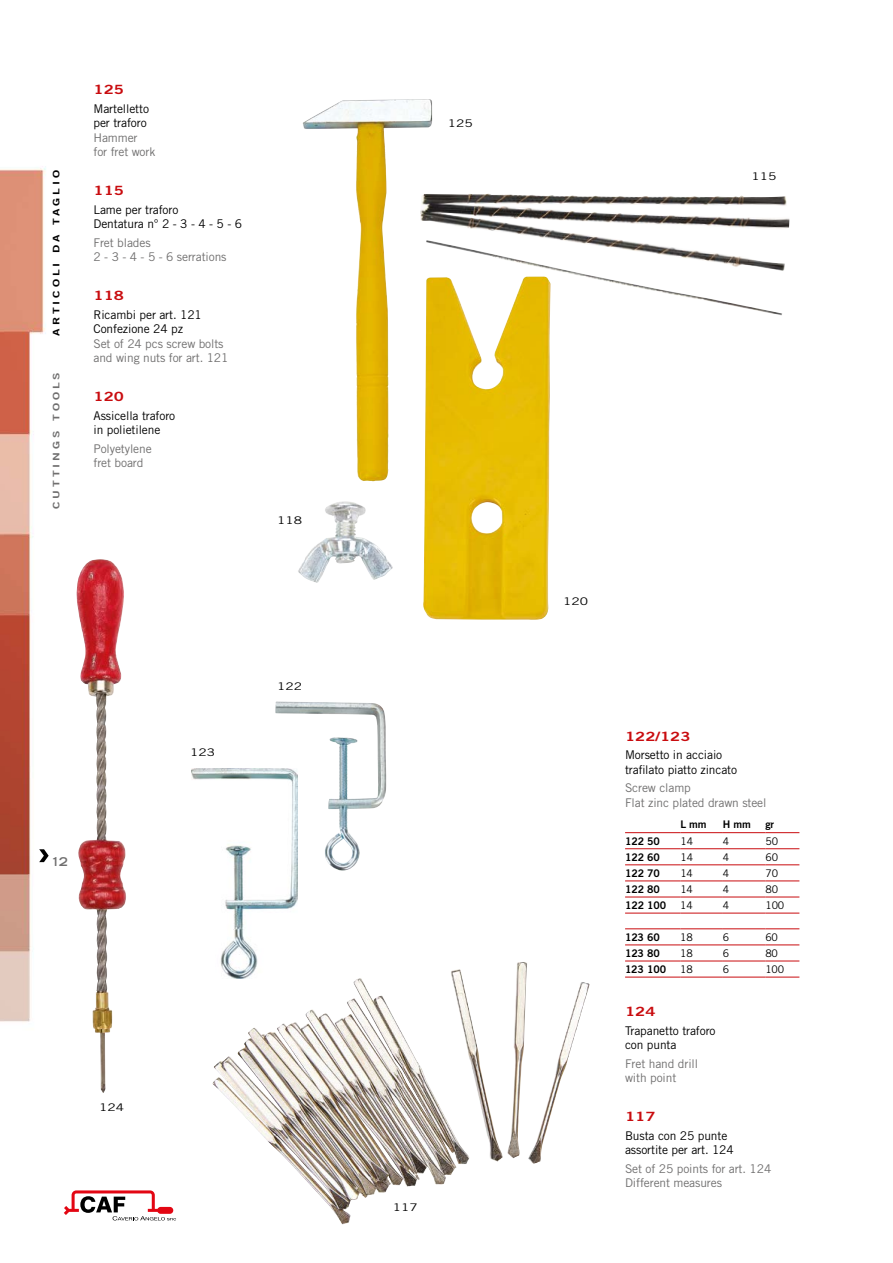
<style>
.page{position:relative;width:893px;height:1263px;background:#fff}
.page>*{position:absolute;margin:0;border:0;box-sizing:border-box;transform-origin:0 0}
.t1{font:12.75px "Trade Gothic LT Std Bd 2";color:#c90c0f;scale:1.3 1}
.t2{font:12px/14.4px "Trade Gothic LT Std";letter-spacing:-.01em;color:#000}
.t3{font:12px/14.4px "Trade Gothic LT Std";letter-spacing:-.01em;color:#706f6f}
.t4{font:700 expanded 12px "Trade Gothic LT Std";color:#706f6f}
.t5{font:10.5px "Trade Gothic LT Std Bd 2";letter-spacing:-.01em;color:#000}
.t6{font:10.5px "Trade Gothic LT Std";letter-spacing:-.01em;color:#000}
.t7{font:10.5px "Trade Gothic LT Std";letter-spacing:-.01em;color:#000;scale:1.3 1}
.t8{font:9px "Trade Gothic LT Std Bd 2";letter-spacing:.24em;color:#000;scale:1.35 1}
.t9{font:9px "Trade Gothic LT Std Bd 2";letter-spacing:.24em;color:#706f6f;scale:1.35 1}
</style>
<div class="page">
<img style="left:0;top:99px;width:800px;height:1126px">
<hr style="left:625px;top:832px;width:55px;height:1px;background:#c90c0f">
<hr style="left:680px;top:832px;width:43px;height:1px;background:#c90c0f">
<hr style="left:723px;top:832px;width:42px;height:1px;background:#c90c0f">
<hr style="left:765px;top:832px;width:34px;height:1px;background:#c90c0f">
<hr style="left:625px;top:848px;width:55px;height:1px;background:#c90c0f">
<hr style="left:680px;top:848px;width:43px;height:1px;background:#c90c0f">
<hr style="left:723px;top:848px;width:42px;height:1px;background:#c90c0f">
<hr style="left:765px;top:848px;width:34px;height:1px;background:#c90c0f">
<hr style="left:625px;top:864px;width:55px;height:1px;background:#c90c0f">
<hr style="left:680px;top:864px;width:43px;height:1px;background:#c90c0f">
<hr style="left:723px;top:864px;width:42px;height:1px;background:#c90c0f">
<hr style="left:765px;top:864px;width:34px;height:1px;background:#c90c0f">
<hr style="left:625px;top:881px;width:55px;height:1px;background:#c90c0f">
<hr style="left:680px;top:881px;width:43px;height:1px;background:#c90c0f">
<hr style="left:723px;top:881px;width:42px;height:1px;background:#c90c0f">
<hr style="left:765px;top:881px;width:34px;height:1px;background:#c90c0f">
<hr style="left:625px;top:897px;width:55px;height:1px;background:#c90c0f">
<hr style="left:680px;top:897px;width:43px;height:1px;background:#c90c0f">
<hr style="left:723px;top:897px;width:42px;height:1px;background:#c90c0f">
<hr style="left:765px;top:897px;width:34px;height:1px;background:#c90c0f">
<hr style="left:625px;top:913px;width:55px;height:1px;background:#c90c0f">
<hr style="left:680px;top:913px;width:43px;height:1px;background:#c90c0f">
<hr style="left:723px;top:913px;width:42px;height:1px;background:#c90c0f">
<hr style="left:765px;top:913px;width:34px;height:1px;background:#c90c0f">
<hr style="left:625px;top:928px;width:55px;height:1px;background:#c90c0f">
<hr style="left:680px;top:928px;width:43px;height:1px;background:#c90c0f">
<hr style="left:723px;top:928px;width:42px;height:1px;background:#c90c0f">
<hr style="left:765px;top:928px;width:34px;height:1px;background:#c90c0f">
<hr style="left:625px;top:945px;width:55px;height:1px;background:#c90c0f">
<hr style="left:680px;top:945px;width:43px;height:1px;background:#c90c0f">
<hr style="left:723px;top:945px;width:42px;height:1px;background:#c90c0f">
<hr style="left:765px;top:945px;width:34px;height:1px;background:#c90c0f">
<hr style="left:625px;top:961px;width:55px;height:1px;background:#c90c0f">
<hr style="left:680px;top:961px;width:43px;height:1px;background:#c90c0f">
<hr style="left:723px;top:961px;width:42px;height:1px;background:#c90c0f">
<hr style="left:765px;top:961px;width:34px;height:1px;background:#c90c0f">
<hr style="left:625px;top:977px;width:55px;height:1px;background:#c90c0f">
<hr style="left:680px;top:977px;width:43px;height:1px;background:#c90c0f">
<hr style="left:723px;top:977px;width:42px;height:1px;background:#c90c0f">
<hr style="left:765px;top:977px;width:34px;height:1px;background:#c90c0f">
<img style="left:302px;top:100px;width:87px;height:381px">
<img style="left:423px;top:316px;width:128px;height:304px">
<img style="left:297px;top:502px;width:96px;height:81px">
<img style="left:420px;top:193px;width:369px;height:123px">
<img style="left:191px;top:769px;width:107px;height:209px">
<img style="left:275px;top:702px;width:103px;height:97px">
<img style="left:75px;top:560px;width:38px;height:533px">
<img style="left:334px;top:962px;width:193px;height:200px">
<svg style="left:39px;top:849px;width:10px;height:13px"></svg>
<svg style="left:64px;top:1190px;width:112px;height:30px"></svg>
<p class="t8" style="left:51px;top:336px;width:124px;rotate:-90deg">ARTICOLI DA TAGLIO</p>
<p class="t9" style="left:51px;top:509px;width:103px;rotate:-90deg">CUTTINGS TOOLS</p>
<p class="t1" style="left:94px;top:82px;width:25px">125</p>
<p class="t2" style="left:94px;top:101px;width:57px">Martelletto per traforo</p>
<p class="t3" style="left:94px;top:130px;width:63px">Hammer<br>for fret work</p>
<p class="t1" style="left:94px;top:183px;width:25px">115</p>
<p class="t2" style="left:94px;top:202px;width:150px">Lame per traforo<br>Dentatura n° 2 - 3 - 4 - 5 - 6</p>
<p class="t3" style="left:94px;top:235px;width:134px">Fret blades<br>2 - 3 - 4 - 5 - 6 serrations</p>
<p class="t1" style="left:94px;top:288px;width:25px">118</p>
<p class="t2" style="left:94px;top:307px;width:110px">Ricambi per art. 121<br>Confezione 24 pz</p>
<p class="t3" style="left:94px;top:336px;width:136px">Set of 24 pcs screw bolts and wing nuts for art. 121</p>
<p class="t1" style="left:94px;top:389px;width:25px">120</p>
<p class="t2" style="left:94px;top:408px;width:83px">Assicella traforo in polietilene</p>
<p class="t3" style="left:94px;top:441px;width:60px">Polyetylene fret board</p>
<p class="t7" style="left:277px;top:514px;width:21px">118</p>
<p class="t4" style="left:51px;top:853px;width:18px">12</p>
<p class="t7" style="left:190px;top:746px;width:21px">123</p>
<p class="t7" style="left:277px;top:680px;width:21px">122</p>
<p class="t7" style="left:99px;top:1101px;width:21px">124</p>
<p class="t7" style="left:448px;top:117px;width:21px">125</p>
<p class="t7" style="left:751px;top:170px;width:21px">115</p>
<p class="t7" style="left:393px;top:1201px;width:21px">117</p>
<p class="t7" style="left:563px;top:595px;width:21px">120</p>
<p class="t1" style="left:625px;top:728px;width:52px">122/123</p>
<p class="t2" style="left:625px;top:748px;width:114px">Morsetto in acciaio trafilato piatto zincato</p>
<p class="t3" style="left:625px;top:781px;width:143px">Screw clamp<br>Flat zinc plated drawn steel</p>
<p class="t5" style="left:680px;top:818px;width:28px">L mm</p>
<p class="t5" style="left:723px;top:818px;width:29px">H mm</p>
<p class="t5" style="left:765px;top:818px;width:10px">gr</p>
<p class="t5" style="left:625px;top:834px;width:36px">122 50</p>
<p class="t6" style="left:680px;top:834px;width:14px">14</p>
<p class="t6" style="left:723px;top:834px;width:8px">4</p>
<p class="t6" style="left:765px;top:834px;width:14px">50</p>
<p class="t5" style="left:625px;top:850px;width:36px">122 60</p>
<p class="t6" style="left:680px;top:850px;width:14px">14</p>
<p class="t6" style="left:723px;top:850px;width:8px">4</p>
<p class="t6" style="left:765px;top:850px;width:14px">60</p>
<p class="t5" style="left:625px;top:866px;width:36px">122 70</p>
<p class="t6" style="left:680px;top:866px;width:14px">14</p>
<p class="t6" style="left:723px;top:866px;width:8px">4</p>
<p class="t6" style="left:765px;top:866px;width:14px">70</p>
<p class="t5" style="left:625px;top:882px;width:36px">122 80</p>
<p class="t6" style="left:680px;top:883px;width:14px">14</p>
<p class="t6" style="left:723px;top:883px;width:8px">4</p>
<p class="t6" style="left:765px;top:883px;width:14px">80</p>
<p class="t5" style="left:625px;top:898px;width:43px">122 100</p>
<p class="t6" style="left:680px;top:899px;width:14px">14</p>
<p class="t6" style="left:723px;top:899px;width:8px">4</p>
<p class="t6" style="left:765px;top:899px;width:21px">100</p>
<p class="t5" style="left:625px;top:930px;width:36px">123 60</p>
<p class="t6" style="left:680px;top:930px;width:14px">18</p>
<p class="t6" style="left:723px;top:930px;width:8px">6</p>
<p class="t6" style="left:765px;top:930px;width:14px">60</p>
<p class="t5" style="left:625px;top:946px;width:36px">123 80</p>
<p class="t6" style="left:680px;top:947px;width:14px">18</p>
<p class="t6" style="left:723px;top:947px;width:8px">6</p>
<p class="t6" style="left:765px;top:947px;width:14px">80</p>
<p class="t5" style="left:625px;top:962px;width:43px">123 100</p>
<p class="t6" style="left:680px;top:963px;width:14px">18</p>
<p class="t6" style="left:723px;top:963px;width:8px">6</p>
<p class="t6" style="left:765px;top:963px;width:21px">100</p>
<p class="t1" style="left:625px;top:1003px;width:25px">124</p>
<p class="t2" style="left:625px;top:1023px;width:92px">Trapanetto traforo con punta</p>
<p class="t3" style="left:625px;top:1056px;width:74px">Fret hand drill with point</p>
<p class="t1" style="left:625px;top:1109px;width:25px">117</p>
<p class="t2" style="left:625px;top:1128px;width:110px">Busta con 25 punte assortite per art. 124</p>
<p class="t3" style="left:625px;top:1161px;width:148px">Set of 25 points for art. 124<br>Different measures</p>
</div>
